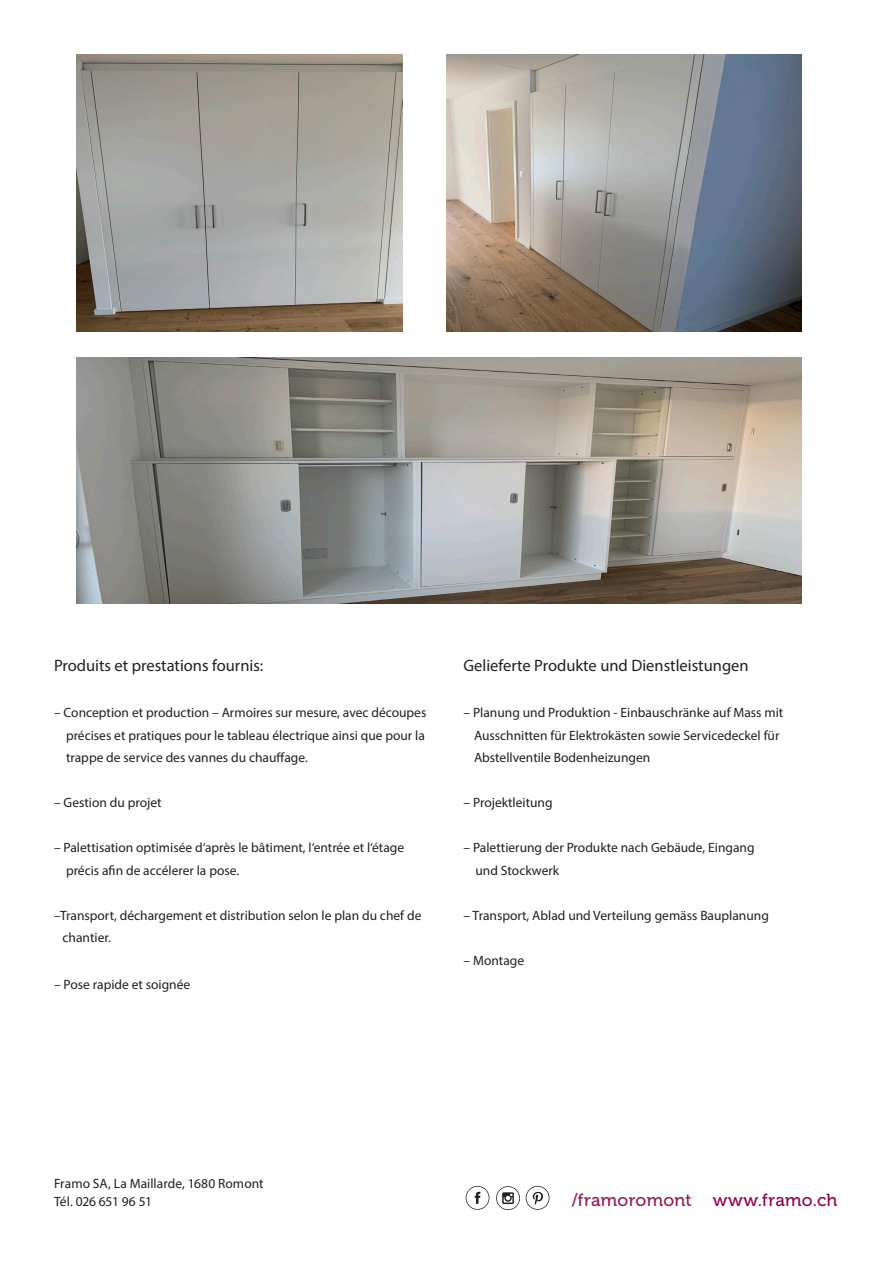
<style>
.page{position:relative;width:893px;height:1263px;background:#fff}
.page>*{position:absolute;margin:0;border:0;box-sizing:border-box;transform-origin:0 0}
.t1{font:17.55px "Museo 500";letter-spacing:.015em;color:#961b52}
.t2{font:17.55px "Museo 500";letter-spacing:.015em;color:#96014d}
.Einzug_1{font:16.5px "Myriad Pro";color:#231f20}
.Einzug_1-2{font:13.5px/22.5px "Myriad Pro";color:#231f20}
</style>
<div class="page">
<svg style="left:496px;top:1186px;width:24px;height:24px"></svg>
<svg style="left:466px;top:1186px;width:23px;height:24px"></svg>
<svg style="left:526px;top:1186px;width:23px;height:24px"></svg>
<img style="left:77px;top:54px;width:326px;height:278px">
<img style="left:77px;top:357px;width:724px;height:247px">
<img style="left:446px;top:54px;width:355px;height:278px">
<p class="Einzug_1" style="left:54px;top:655px;width:211px">Produits et prestations fournis:</p>
<p class="Einzug_1-2" style="left:66px;top:701px;width:362px;text-align:justify;text-indent:-12px">– Conception et production – Armoires sur mesure, avec découpes précises et pratiques pour le tableau électrique ainsi que pour la trappe de service des vannes du chauffage.</p>
<p class="Einzug_1-2" style="left:54px;top:791px;width:109px">– Gestion du projet</p>
<p class="Einzug_1-2" style="left:66px;top:836px;width:340px;text-indent:-12px">– Palettisation optimisée d‘après le bâtiment, l‘entrée et l‘étage précis afin de accélerer la pose.</p>
<p class="Einzug_1-2" style="left:63px;top:904px;width:360px;text-indent:-9px">–Transport, déchargement et distribution selon le plan du chef de chantier.</p>
<p class="Einzug_1-2" style="left:54px;top:973px;width:138px">– Pose rapide et soignée</p>
<p class="Einzug_1" style="left:463px;top:655px;width:287px">Gelieferte Produkte und Dienstleistungen</p>
<p class="Einzug_1-2" style="left:474px;top:701px;width:311px;text-indent:-11px">– Planung und Produktion - Einbauschränke auf Mass mit<br>Ausschnitten für Elektrokästen sowie Servicedeckel für<br>Abstellventile Bodenheizungen</p>
<p class="Einzug_1-2" style="left:463px;top:791px;width:91px">– Projektleitung</p>
<p class="Einzug_1-2" style="left:475px;top:836px;width:281px;text-indent:-12px">– Palettierung der Produkte nach Gebäude, Eingang und Stockwerk</p>
<p class="Einzug_1-2" style="left:463px;top:904px;width:307px">– Transport, Ablad und Verteilung gemäss Bauplanung</p>
<p class="Einzug_1-2" style="left:463px;top:949px;width:62px">– Montage</p>
<p class="Einzug_1-2" style="left:54px;top:1174px;width:211px;line-height:18px">Framo SA, La Maillarde, 1680 Romont<br>Tél. 026 651 96 51</p>
<p class="t1" style="left:572px;top:1190px;width:121px">/framoromont</p>
<p class="t2" style="left:713px;top:1190px;width:126px">www.framo.ch</p>
</div>
